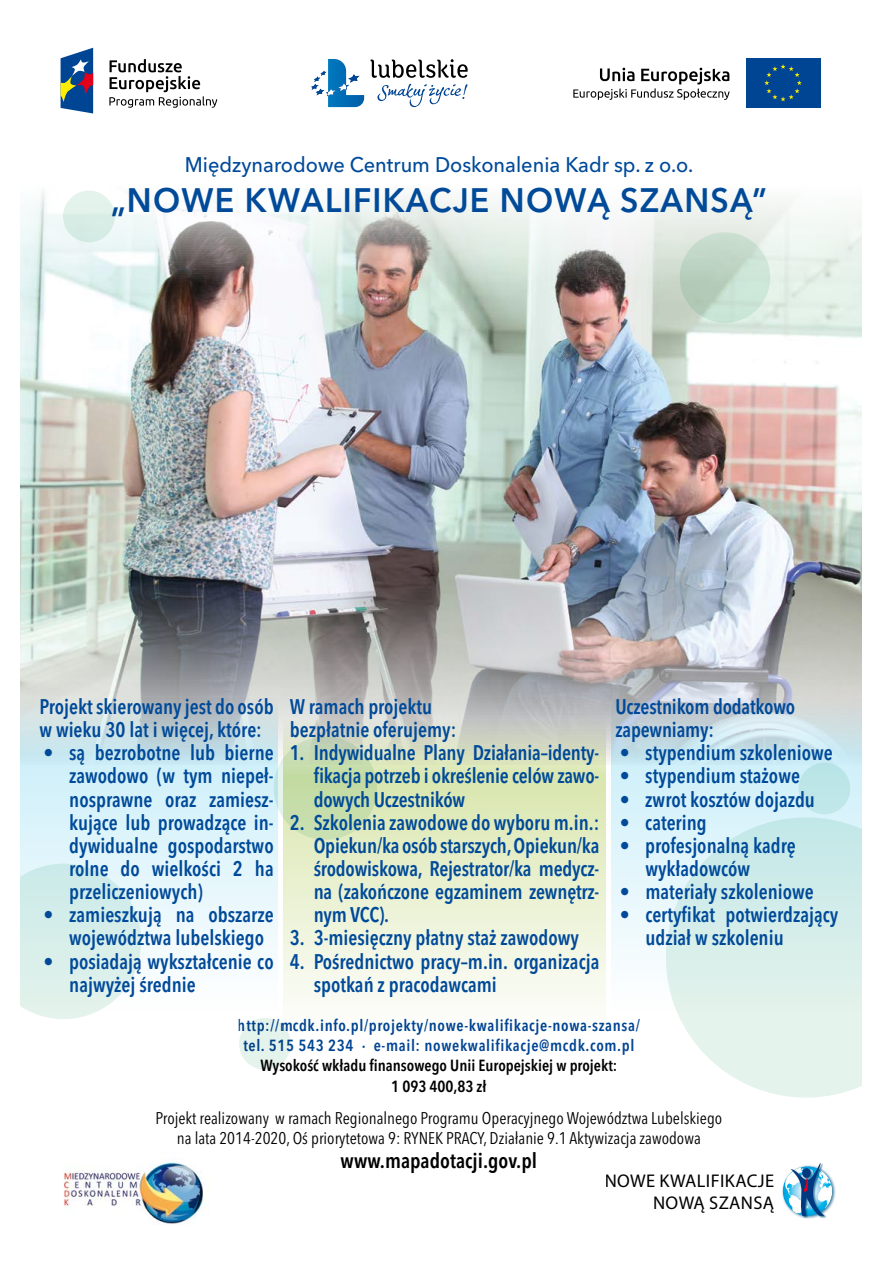
<style>
.page{position:relative;width:882px;height:1276px;background:#fff}
.page>*{position:absolute;margin:0;border:0;box-sizing:border-box;transform-origin:0 0}
.t1{font:600 33.6px "Avenir Next LT Pro";letter-spacing:.04em;color:#004a99;scale:.95 1}
.t2{font:600 condensed 21px/23.1px "Avenir Next LT Pro";color:#004a99;scale:.95 1}
.t3{font:500 21px "Avenir Next LT Pro";color:#004a99;scale:.95 1}
.t4{font:600 condensed 21px "Avenir Next LT Pro";color:#000}
.t5{font:18.5px/22.1px "Myriad Pro";letter-spacing:.02em;color:#000;text-align:right}
.t6{font:condensed 16.8px/20.2px "Avenir Next LT Pro";color:#000;text-align:center}
.t7{font:600 condensed 16px/20px "Avenir Next LT Pro";letter-spacing:.04em;color:#004494;text-align:center}
.t8{font:600 condensed 16px/20px "Avenir Next LT Pro";color:#000;text-align:center}
</style>
<div class="page">
<svg style="left:678px;top:1014px;width:184px;height:83px;fill:#e4f3ec"></svg>
<svg style="left:37px;top:1014px;width:53px;height:5px"></svg>
<div style="left:274px;top:736px;width:103px;height:103px;background:#e4f3ec;border-radius:50%"></div>
<img style="left:20px;top:190px;width:842px;height:571px">
<img style="left:64px;top:1162px;width:145px;height:62px">
<svg style="left:109px;top:59px;width:108px;height:49px"></svg>
<svg style="left:61px;top:48px;width:32px;height:65px"></svg>
<div style="left:746px;top:58px;width:74px;height:50px;background:#004494"></div>
<svg style="left:764px;top:64px;width:37px;height:37px"></svg>
<svg style="left:573px;top:68px;width:156px;height:32px"></svg>
<svg style="left:370px;top:59px;width:97px;height:19px"></svg>
<svg style="left:311px;top:59px;width:53px;height:48px"></svg>
<svg style="left:377px;top:84px;width:90px;height:23px"></svg>
<div style="left:781px;top:1164px;width:55px;height:55px;background:#00507d;opacity:.75"></div>
<div style="left:790px;top:1162px;width:36px;height:56px;background:#00507d;opacity:.75"></div>
<svg style="left:784px;top:1162px;width:48px;height:53px"></svg>
<div style="left:239px;top:1018px;width:52px;height:51px;background:#e4f3ec;border-radius:50%"></div>
<div style="left:63px;top:191px;width:52px;height:51px;background:#d9ede6;border-radius:50%"></div>
<svg style="left:679px;top:232px;width:91px;height:91px"></svg>
<svg style="left:20px;top:692px;width:258px;height:322px"></svg>
<svg style="left:611px;top:692px;width:251px;height:322px"></svg>
<svg style="left:283px;top:713px;width:323px;height:323px"></svg>
<p class="t3" style="left:185px;top:152px;width:536px">Międzynarodowe Centrum Doskonalenia Kadr sp. z o.o.</p>
<h1 class="t1" style="left:111px;top:180px;width:692px">„NOWE KWALIFIKACJE NOWĄ SZANSĄ”</h1>
<p class="t2" style="left:39px;top:695px;width:248px">Projekt skierowany jest do osób w wieku 30 lat i więcej, które:</p>
<p class="t2" style="left:69px;top:741px;width:217px;text-align:justify;text-indent:-26px">• są bezrobotne lub bierne zawodowo (w tym niepeł&shy;nosprawne oraz zamiesz&shy;kujące lub prowadzące in&shy;dywidualne gospodarstwo rolne do wielkości 2 ha przeliczeniowych)</p>
<p class="t2" style="left:69px;top:903px;width:217px;text-indent:-26px">• zamieszkują na obszarze województwa lubelskiego</p>
<p class="t2" style="left:69px;top:949px;width:217px;text-indent:-26px">• posiadają wykształcenie co najwyżej średnie</p>
<p class="t2" style="left:290px;top:695px;width:177px">W ramach projektu bezpłatnie oferujemy:</p>
<p class="t2" style="left:314px;top:741px;width:302px;text-align:justify;text-indent:-24px">1. Indywidualne Plany Działania–identy&shy;fikacja potrzeb i określenie celów zawo&shy;dowych Uczestników</p>
<p class="t2" style="left:314px;top:810px;width:302px;text-align:justify;text-indent:-24px">2. Szkolenia zawodowe do wyboru m.in.:<br>Opiekun/ka osób starszych, Opiekun/ka środowiskowa, Rejestrator/ka medycz&shy;na (zakończone egzaminem zewnętrz&shy;nym VCC).</p>
<p class="t2" style="left:290px;top:926px;width:306px">3. 3-miesięczny płatny staż zawodowy</p>
<p class="t2" style="left:314px;top:949px;width:302px;text-indent:-24px">4. Pośrednictwo pracy–m.in. organizacja spotkań z pracodawcami</p>
<p class="t2" style="left:615px;top:695px;width:191px">Uczestnikom dodatkowo zapewniamy:</p>
<p class="t2" style="left:619px;top:741px;width:226px">• stypendium szkoleniowe</p>
<p class="t2" style="left:619px;top:764px;width:191px">• stypendium stażowe</p>
<p class="t2" style="left:619px;top:787px;width:207px">• zwrot kosztów dojazdu</p>
<p class="t2" style="left:619px;top:810px;width:93px">• catering</p>
<p class="t2" style="left:645px;top:834px;width:160px;text-indent:-26px">• profesjonalną kadrę wykładowców</p>
<p class="t2" style="left:619px;top:880px;width:206px">• materiały szkoleniowe</p>
<p class="t2" style="left:645px;top:903px;width:205px;text-indent:-26px">• certyfikat potwierdzający udział w szkoleniu</p>
<p class="t7" style="left:238px;top:1015px;width:403px">http://mcdk.info.pl/projekty/nowe-kwalifikacje-nowa-szansa/ tel. 515 543 234 · e-mail: nowekwalifikacje@mcdk.com.pl</p>
<p class="t8" style="left:260px;top:1055px;width:358px">Wysokość wkładu finansowego Unii Europejskiej w projekt:<br>1 093 400,83 zł</p>
<p class="t6" style="left:155px;top:1108px;width:568px">Projekt realizowany w ramach Regionalnego Programu Operacyjnego Województwa Lubelskiego na lata 2014-2020, Oś priorytetowa 9: RYNEK PRACY, Działanie 9.1 Aktywizacja zawodowa</p>
<p class="t4" style="left:340px;top:1147px;width:198px">www.mapadotacji.gov.pl</p>
<p class="t5" style="left:604px;top:1169px;width:171px">NOWE KWALIFIKACJE<br>NOWĄ SZANSĄ</p>
</div>
